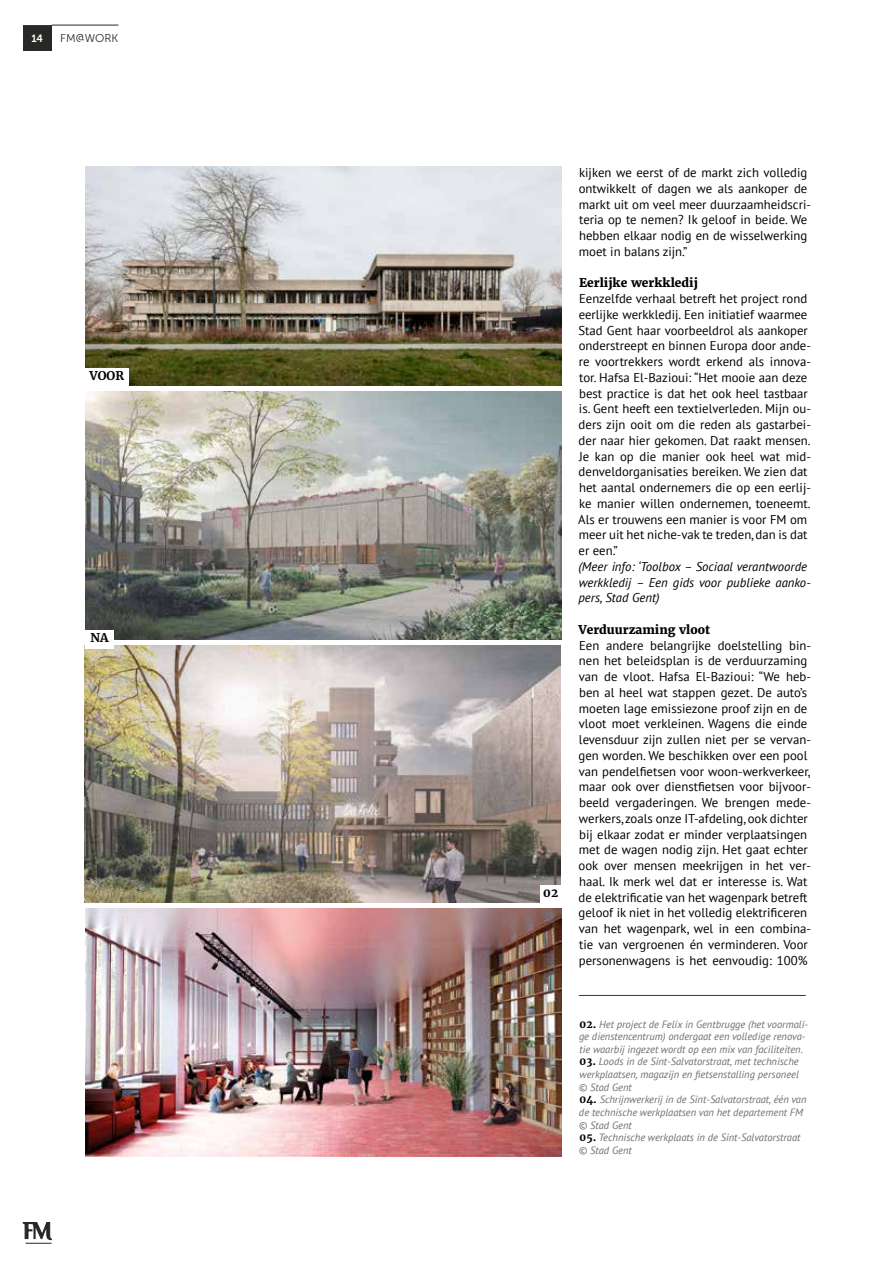
<style>
.page{position:relative;width:893px;height:1263px;background:#fff}
.page>*{position:absolute;margin:0;border:0;box-sizing:border-box;transform-origin:0 0}
.t1{font:12.75px/15.8px "PT Sans";color:#000}
.t2{font:italic 12.75px/15.8px "PT Sans";color:#000}
.t3{font:800 12px "Merriweather";color:#000}
.t4{font:700 12px "Merriweather";color:#000}
.t5{font:11.25px "Museo Sans 300";color:#282827}
.t6{font:italic 10.5px/12.6px "PT Sans";color:#6f6f6e}
.t7{font:10.5px "Museo Sans 700";color:#fff}
.s1{font-family:"Merriweather";font-weight:700;font-style:normal;color:#000}
</style>
<div class="page">
<svg style="left:23px;top:1222px;width:29px;height:22px"></svg>
<hr style="left:579px;top:995px;width:227px;height:1px;background:#a50b02">
<img style="left:85px;top:167px;width:476px;height:219px">
<div style="left:85px;top:368px;width:44px;height:19px;background:#fff"></div>
<img style="left:85px;top:909px;width:476px;height:247px">
<img style="left:85px;top:391px;width:476px;height:249px">
<img style="left:85px;top:646px;width:476px;height:256px">
<div style="left:85px;top:630px;width:29px;height:19px;background:#fff"></div>
<div style="left:540px;top:885px;width:21px;height:19px;background:#fff"></div>
<div style="left:23px;top:25px;width:29px;height:25px;background:#282827"></div>
<hr style="left:52px;top:25px;width:66px;height:1px;background:#282827">
<p class="t7" style="left:31px;top:32px;width:13px">14</p>
<p class="t5" style="left:60px;top:32px;width:60px">FM@WORK</p>
<p class="t4" style="left:90px;top:368px;width:36px">VOOR</p>
<p class="t4" style="left:91px;top:630px;width:20px">NA</p>
<p class="t4" style="left:543px;top:885px;width:16px">02</p>
<p class="t1" style="left:579px;top:164px;width:234px">kijken we eerst of de markt zich volledig ontwikkelt of dagen we als aankoper de markt uit om veel meer duurzaamheidscri&shy;teria op te nemen? Ik geloof in beide. We hebben elkaar nodig en de wisselwerking moet in balans zijn.”</p>
<p class="t3" style="left:579px;top:275px;width:120px">Eerlijke werkkledij</p>
<p class="t1" style="left:578px;top:290px;width:234px">Eenzelfde verhaal betreft het project rond eerlijke werkkledij. Een initiatief waarmee Stad Gent haar voorbeeldrol als aankoper onderstreept en binnen Europa door ande&shy;re voortrekkers wordt erkend als innova&shy;tor. Hafsa El-Bazioui: “Het mooie aan deze best practice is dat het ook heel tastbaar is. Gent heeft een textielverleden. Mijn ou&shy;ders zijn ooit om die reden als gastarbei&shy;der naar hier gekomen. Dat raakt mensen.<br>Je kan op die manier ook heel wat mid&shy;denveldorganisaties bereiken. We zien dat het aantal ondernemers die op een eerlij&shy;ke manier willen ondernemen, toeneemt.<br>Als er trouwens een manier is voor FM om meer uit het niche-vak te treden, dan is dat er een.”</p>
<p class="t2" style="left:578px;top:558px;width:234px">(Meer info: ‘Toolbox – Sociaal verantwoorde werkkledij – Een gids voor publieke aanko&shy;pers, Stad Gent)</p>
<p class="t3" style="left:578px;top:622px;width:133px">Verduurzaming vloot</p>
<p class="t1" style="left:579px;top:637px;width:234px">Een andere belangrijke doelstelling bin&shy;nen het beleidsplan is de verduurzaming van de vloot. Hafsa El-Bazioui: “We heb&shy;ben al heel wat stappen gezet. De auto’s moeten lage emissiezone proof zijn en de vloot moet verkleinen. Wagens die einde levensduur zijn zullen niet per se vervan&shy;gen worden. We beschikken over een pool van pendelfietsen voor woon-werkverkeer, maar ook over dienstfietsen voor bijvoor&shy;beeld vergaderingen. We brengen mede&shy;werkers, zoals onze IT-afdeling, ook dichter bij elkaar zodat er minder verplaatsingen met de wagen nodig zijn. Het gaat echter ook over mensen meekrijgen in het ver&shy;haal. Ik merk wel dat er interesse is. Wat de elektrificatie van het wagenpark betreft geloof ik niet in het volledig elektrificeren van het wagenpark, wel in een combina&shy;tie van vergroenen én verminderen. Voor personenwagens is het eenvoudig: 100%</p>
<p class="t6" style="left:579px;top:1017px;width:230px"><span class="s1">02.</span> Het project de Felix in Gentbrugge (het voormali&shy;ge dienstencentrum) ondergaat een volledige renova&shy;tie waarbij ingezet wordt op een mix van faciliteiten.</p>
<p class="t6" style="left:579px;top:1055px;width:221px;text-align:justify"><span class="s1">03.</span> Loods in de Sint-Salvatorstraat, met technische werkplaatsen, magazijn en fietsenstalling personeel © Stad Gent</p>
<p class="t6" style="left:579px;top:1093px;width:229px"><span class="s1">04.</span> Schrijnwerkerij in de Sint-Salvatorstraat, één van de technische werkplaatsen van het departement FM © Stad Gent</p>
<p class="t6" style="left:579px;top:1131px;width:223px"><span class="s1">05.</span> Technische werkplaats in de Sint-Salvatorstraat © Stad Gent</p>
</div>
